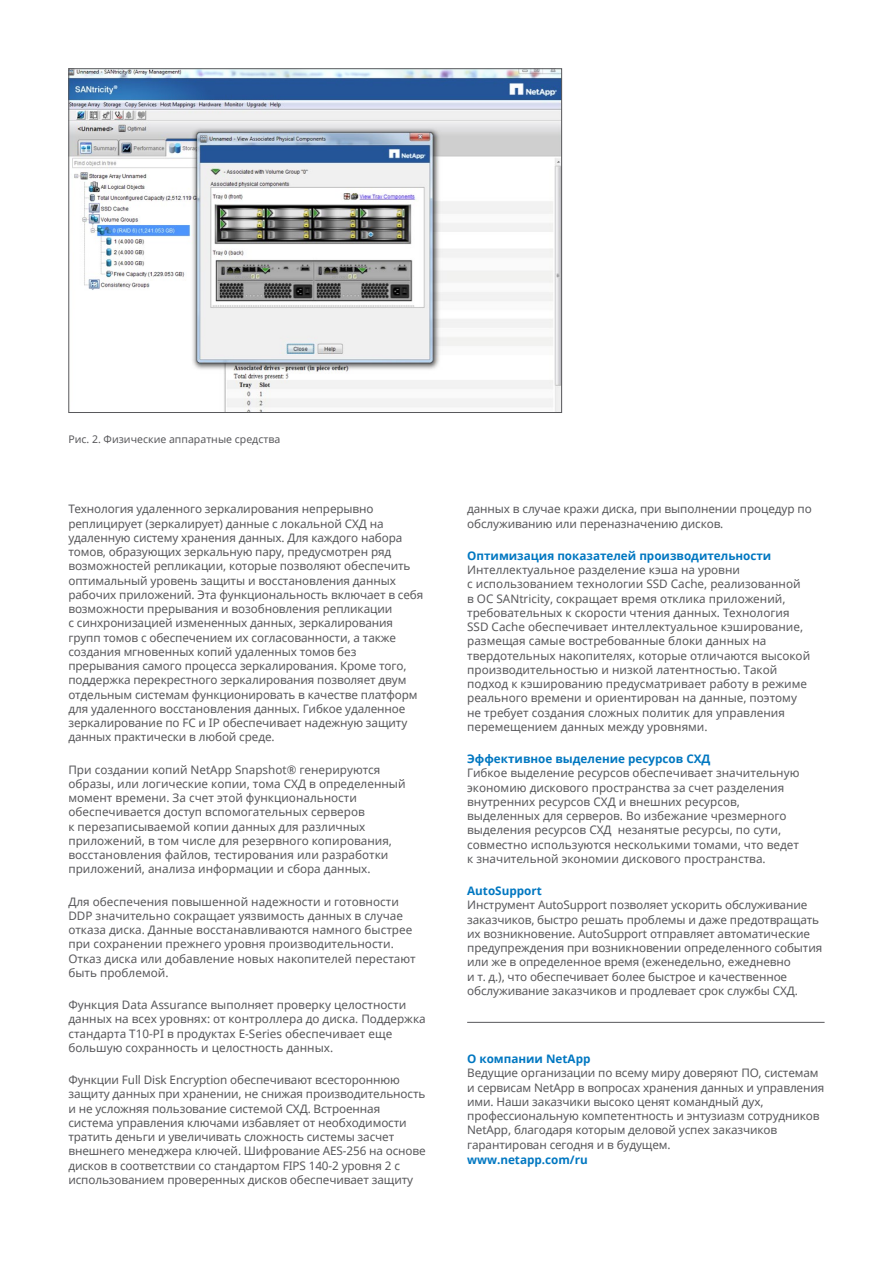
<style>
.page{position:relative;width:893px;height:1263px;background:#fff}
.page>*{position:absolute;margin:0;border:0;box-sizing:border-box;transform-origin:0 0}
.t1{font:11.7px/14.2px "Noto Sans";letter-spacing:-.01em;color:#58585b}
.t2{font:700 11.7px "Noto Sans";color:#0077c1}
.t3{font:10.5px "Noto Sans";color:#58585b}
</style>
<div class="page">
<hr style="left:467px;top:1022px;width:358px;height:1px;background:#58585b">
<img style="left:70px;top:70px;width:490px;height:341px">
<p class="t3" style="left:68px;top:432px;width:213px">Рис. 2. Физические аппаратные средства</p>
<p class="t1" style="left:68px;top:502px;width:356px">Технология удаленного зеркалирования непрерывно реплицирует (зеркалирует) данные с локальной СХД на удаленную систему хранения данных. Для каждого набора томов, образующих зеркальную пару, предусмотрен ряд возможностей репликации, которые позволяют обеспечить оптимальный уровень защиты и восстановления данных рабочих приложений. Эта функциональность включает в себя возможности прерывания и возобновления репликации<br>с синхронизацией измененных данных, зеркалирования групп томов с обеспечением их согласованности, а также создания мгновенных копий удаленных томов без прерывания самого процесса зеркалирования. Кроме того, поддержка перекрестного зеркалирования позволяет двум отдельным системам функционировать в качестве платформ для удаленного восстановления данных. Гибкое удаленное зеркалирование по FC и IP обеспечивает надежную защиту данных практически в любой среде.</p>
<p class="t1" style="left:68px;top:762px;width:339px">При создании копий NetApp Snapshot® генерируются образы, или логические копии, тома СХД в определенный момент времени. За счет этой функциональности обеспечивается доступ вспомогательных серверов<br>к перезаписываемой копии данных для различных приложений, в том числе для резервного копирования, восстановления файлов, тестирования или разработки приложений, анализа информации и сбора данных.</p>
<p class="t1" style="left:68px;top:894px;width:349px">Для обеспечения повышенной надежности и готовности DDP значительно сокращает уязвимость данных в случае отказа диска. Данные восстанавливаются намного быстрее при сохранении прежнего уровня производительности.<br>Отказ диска или добавление новых накопителей перестают быть проблемой.</p>
<p class="t1" style="left:68px;top:997px;width:359px">Функция Data Assurance выполняет проверку целостности данных на всех уровнях: от контроллера до диска. Поддержка стандарта T10-PI в продуктах E-Series обеспечивает еще большую сохранность и целостность данных.</p>
<p class="t1" style="left:68px;top:1072px;width:359px">Функции Full Disk Encryption обеспечивают всестороннюю защиту данных при хранении, не снижая производительность и не усложняя пользование системой СХД. Встроенная система управления ключами избавляет от необходимости тратить деньги и увеличивать сложность системы засчет внешнего менеджера ключей. Шифрование AES-256 на основе дисков в соответствии со стандартом FIPS 140-2 уровня 2 с использованием проверенных дисков обеспечивает защиту</p>
<p class="t1" style="left:467px;top:502px;width:346px">данных в случае кражи диска, при выполнении процедур по обслуживанию или переназначению дисков.</p>
<p class="t2" style="left:467px;top:547px;width:306px">Оптимизация показателей производительности</p>
<p class="t1" style="left:467px;top:562px;width:345px">Интеллектуальное разделение кэша на уровни<br>с использованием технологии SSD Cache, реализованной в ОС SANtricity, сокращает время отклика приложений, требовательных к скорости чтения данных. Технология SSD Cache обеспечивает интеллектуальное кэширование, размещая самые востребованные блоки данных на твердотельных накопителях, которые отличаются высокой производительностью и низкой латентностью. Такой подход к кэшированию предусматривает работу в режиме реального времени и ориентирован на данные, поэтому не требует создания сложных политик для управления перемещением данных между уровнями.</p>
<p class="t2" style="left:467px;top:750px;width:245px">Эффективное выделение ресурсов СХД</p>
<p class="t1" style="left:467px;top:766px;width:334px">Гибкое выделение ресурсов обеспечивает значительную экономию дискового пространства за счет разделения внутренних ресурсов СХД и внешних ресурсов, выделенных для серверов. Во избежание чрезмерного выделения ресурсов СХД незанятые ресурсы, по сути, совместно используются несколькими томами, что ведет к значительной экономии дискового пространства.</p>
<p class="t2" style="left:467px;top:882px;width:76px">AutoSupport</p>
<p class="t1" style="left:467px;top:898px;width:357px">Инструмент AutoSupport позволяет ускорить обслуживание заказчиков, быстро решать проблемы и даже предотвращать их возникновение. AutoSupport отправляет автоматические предупреждения при возникновении определенного события или же в определенное время (еженедельно, ежедневно<br>и т. д.), что обеспечивает более быстрое и качественное обслуживание заказчиков и продлевает срок службы СХД.</p>
<p class="t2" style="left:467px;top:1050px;width:125px">О компании NetApp</p>
<p class="t1" style="left:467px;top:1066px;width:359px">Ведущие организации по всему миру доверяют ПО, системам и сервисам NetApp в вопросах хранения данных и управления ими. Наши заказчики высоко ценят командный дух, профессиональную компетентность и энтузиазм сотрудников NetApp, благодаря которым деловой успех заказчиков гарантирован сегодня и в будущем.</p>
<p class="t2" style="left:467px;top:1151px;width:122px">www.netapp.com/ru</p>
</div>
